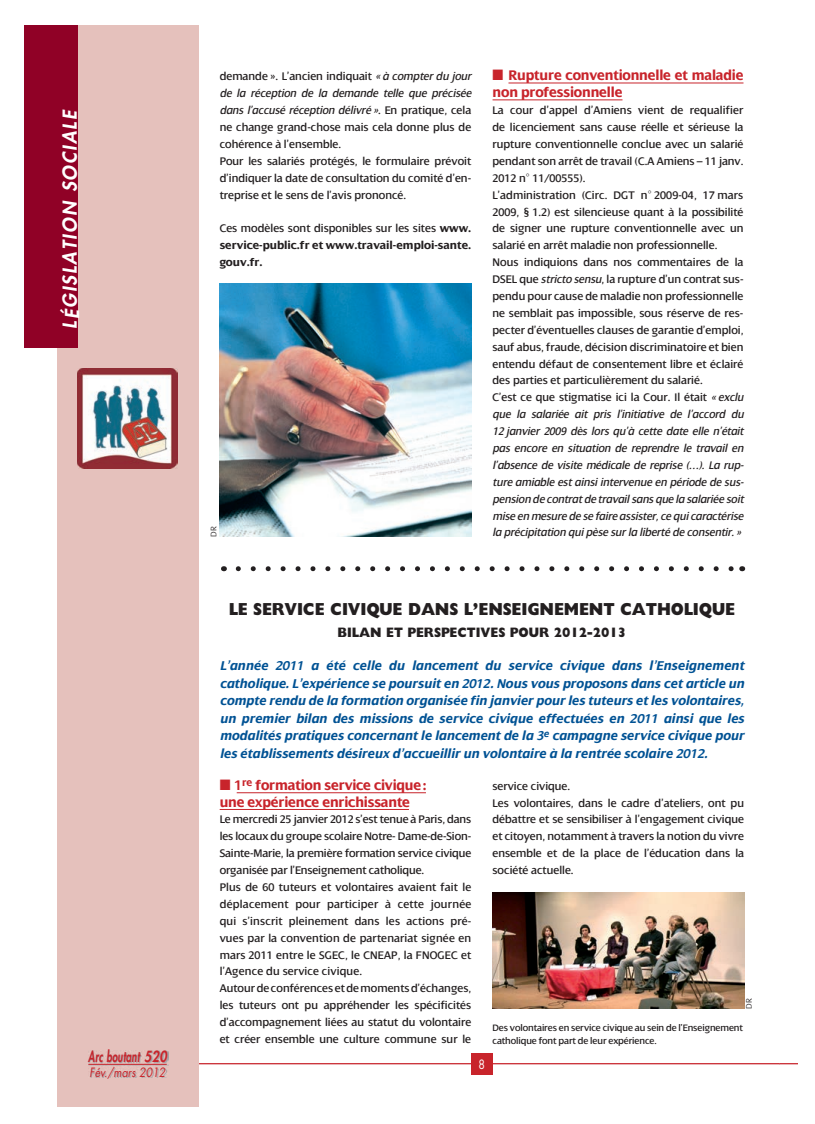
<style>
.page{position:relative;width:815px;height:1124px;background:#fff}
.page>*{position:absolute;margin:0;border:0;box-sizing:border-box;transform-origin:0 0}
.t1{font:italic 800 18.75px "Futura CE";color:#fff}
.t2{font:800 17.5px "Gill Sans";letter-spacing:-.01em;color:#231f20;scale:.9 1}
.t3{font:700 15px/16.9px "Dialog";letter-spacing:-.01em;color:#c8242b;scale:.95 1}
.t4{font:italic 800 15px "Futura CE";letter-spacing:.02em;color:#c8242b;scale:.65 1}
.t5{font:italic 700 13.75px/17.5px "Dialog";color:#005294;text-align:justify}
.t6{font:800 13.75px "Gill Sans";color:#231f20;scale:.9 1}
.t7{font:italic 12.5px "Futura CE";color:#c8242b;scale:.85 1}
.t8{font:12.5px "Futura";color:#fff;scale:.85 1}
.t9{font:11.88px/16.9px "Dialog";color:#231f20}
.t10{font:700 11.88px/16.9px "Dialog";color:#231f20;text-align:justify}
.t11{font:italic 11.88px "Dialog";color:#231f20}
.t12{font:10px/12.5px "Dialog";letter-spacing:-.01em;color:#231f20}
.t13{font:300 8.75px "Dialog";color:#231f20}
.s1{font-style:italic}
.s2{font-weight:400}
</style>
<div class="page">
<hr style="left:198px;top:1062px;width:582px;height:2px;background:#c8242b">
<div style="left:57px;top:25px;width:141px;height:1080px;background:#e5c1bc"></div>
<div style="left:25px;top:25px;width:53px;height:322px;background:#900126"></div>
<img style="left:77px;top:368px;width:100px;height:100px">
<img style="left:89px;top:1050px;width:79px;height:27px">
<hr style="left:88px;top:1063px;width:79px;height:1px;background:#c8242b">
<svg style="left:780px;top:1063px;width:17px;height:1px"></svg>
<div style="left:471px;top:1052px;width:22px;height:22px;background:#c8242b"></div>
<img style="left:493px;top:892px;width:251px;height:116px">
<svg style="left:238px;top:566px;width:496px;height:5px"></svg>
<hr style="left:508px;top:83px;width:235px;height:1px;background:#c8242b">
<hr style="left:493px;top:99px;width:129px;height:1px;background:#c8242b">
<img style="left:220px;top:283px;width:251px;height:253px">
<hr style="left:237px;top:792px;width:189px;height:1px;background:#c8242b">
<hr style="left:220px;top:809px;width:189px;height:1px;background:#c8242b">
<h1 class="t1" style="left:56px;top:328px;width:220px;rotate:-90deg">LÉGISLATION SOCIALE</h1>
<p class="t4" style="left:88px;top:1045px;width:122px">Arc boutant 520</p>
<p class="t7" style="left:90px;top:1064px;width:91px">Fév./mars 2012</p>
<p class="t9" style="left:220px;top:69px;width:253px">demande ». L’ancien indiquait <span class="s1">« à compter du jour de la réception de la demande telle que précisée dans l’accusé réception délivré »</span>. En pratique, cela ne change grand-chose mais cela donne plus de cohérence à l’ensemble.<br>Pour les salariés protégés, le formulaire prévoit d’indiquer la date de consultation du comité d’en&shy;treprise et le sens de l’avis prononcé.</p>
<p class="t10" style="left:220px;top:221px;width:253px"><span class="s2">Ces modèles sont disponibles sur les sites</span> www. service-public.fr et www.travail-emploi-sante. gouv.fr.</p>
<p class="t3" style="left:493px;top:68px;width:266px">■ Rupture conventionnelle et maladie non professionnelle</p>
<p class="t9" style="left:493px;top:103px;width:253px">La cour d’appel d’Amiens vient de requalifier de licenciement sans cause réelle et sérieuse la rupture conventionnelle conclue avec un salarié pendant son arrêt de travail (C.A Amiens – 11 janv.<br>2012 n° 11/00555).<br>L’administration (Circ. DGT n° 2009-04, 17 mars 2009, § 1.2) est silencieuse quant à la possibilité de signer une rupture conventionnelle avec un salarié en arrêt maladie non professionnelle.<br>Nous indiquions dans nos commentaires de la DSEL que <span class="s1">stricto sensu</span>, la rupture d’un contrat sus&shy;pendu pour cause de maladie non professionnelle ne semblait pas impossible, sous réserve de res&shy;pecter d’éventuelles clauses de garantie d’emploi, sauf abus, fraude, décision discriminatoire et bien entendu défaut de consentement libre et éclairé des parties et particulièrement du salarié.<br>C’est ce que stigmatise ici la Cour. Il était <span class="s1">« exclu que la salariée ait pris l’initiative de l’accord du 12 janvier 2009 dès lors qu’à cette date elle n’était pas encore en situation de reprendre le travail en l’absence de visite médicale de reprise (…). La rup&shy;ture amiable est ainsi intervenue en période de sus&shy;pension de contrat de travail sans que la salariée soit mise en mesure de se faire assister, ce qui caractérise</span></p>
<p class="t13" style="left:210px;top:536px;width:12px;rotate:-90deg">DR</p>
<p class="t11" style="left:493px;top:528px;width:250px">la précipitation qui pèse sur la liberté de consentir. »</p>
<h2 class="t2" style="left:229px;top:599px;width:564px">LE SERVICE CIVIQUE DANS L’ENSEIGNEMENT CATHOLIQUE</h2>
<p class="t6" style="left:338px;top:624px;width:322px">BILAN ET PERSPECTIVES POUR 2012-2013</p>
<p class="t5" style="left:220px;top:658px;width:526px">L’année 2011 a été celle du lancement du service civique dans l’Enseignement catholique. L’expérience se poursuit en 2012. Nous vous proposons dans cet article un compte rendu de la formation organisée fin janvier pour les tuteurs et les volontaires, un premier bilan des missions de service civique effectuées en 2011 ainsi que les modalités pratiques concernant le lancement de la 3<sup>e</sup> campagne service civique pour les établissements désireux d’accueillir un volontaire à la rentrée scolaire 2012.</p>
<p class="t3" style="left:220px;top:777px;width:219px">■ 1<sup>re</sup> formation service civique : une expérience enrichissante</p>
<p class="t9" style="left:220px;top:812px;width:253px">Le mercredi 25 janvier 2012 s’est tenue à Paris, dans les locaux du groupe scolaire Notre- Dame-de-Sion-Sainte-Marie, la première formation service civique organisée par l’Enseignement catholique.<br>Plus de 60 tuteurs et volontaires avaient fait le déplacement pour participer à cette journée qui s’inscrit pleinement dans les actions pré&shy;vues par la convention de partenariat signée en mars 2011 entre le SGEC, le CNEAP, la FNOGEC et l’Agence du service civique.<br>Autour de conférences et de moments d’échanges, les tuteurs ont pu appréhender les spécificités d’accompagnement liées au statut du volontaire et créer ensemble une culture commune sur le</p>
<p class="t9" style="left:493px;top:778px;width:253px">service civique.<br>Les volontaires, dans le cadre d’ateliers, ont pu débattre et se sensibiliser à l’engagement civique et citoyen, notamment à travers la notion du vivre ensemble et de la place de l’éducation dans la société actuelle.</p>
<p class="t13" style="left:746px;top:1008px;width:12px;rotate:-90deg">DR</p>
<p class="t12" style="left:493px;top:1022px;width:252px">Des volontaires en service civique au sein de l’Enseignement catholique font part de leur expérience.</p>
<p class="t8" style="left:479px;top:1055px;width:9px">8</p>
</div>
